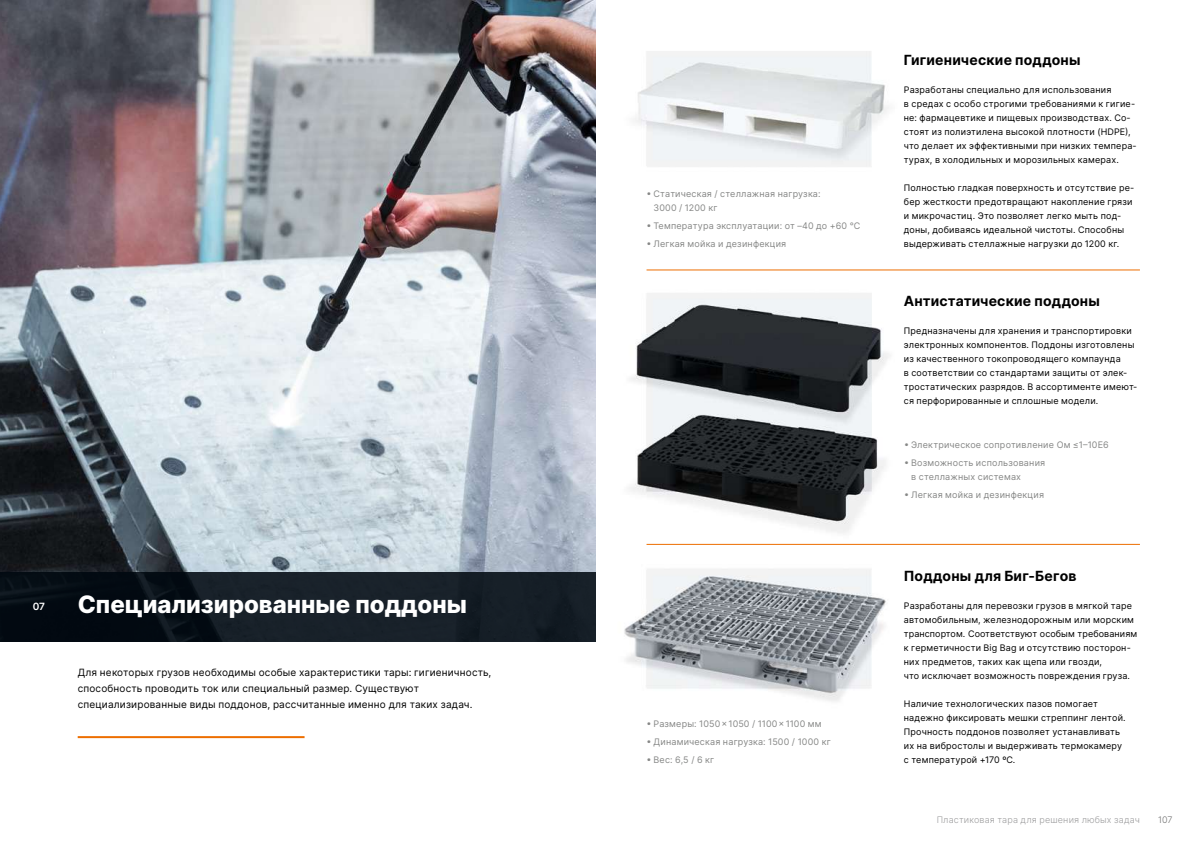
<style>
.page{position:relative;width:1191px;height:842px;background:#fff}
.page>*{position:absolute;margin:0;border:0;box-sizing:border-box;transform-origin:0 0}
.t1{font:800 24px "Inter";color:#fff}
.t2{font:700 14px "Inter";letter-spacing:.015em;color:#000}
.t3{font:10px/16px "Inter";letter-spacing:.02em;color:#000}
.t4{font:600 10px "Inter";color:#fff}
.t5{font:9px/14px "Inter";letter-spacing:.02em;color:#000}
.t6{font:9px/14px "Inter";letter-spacing:.02em;color:#868786}
.t7{font:300 9px "Inter";letter-spacing:.02em;color:#9c9c9d}
.t8{font:300 9px "Inter";color:#6e6e6e}
</style>
<div class="page">
<img style="left:595px;top:0;width:545px;height:701px">
<hr style="left:646px;top:270px;width:494px;height:1px;background:#ed6e00">
<hr style="left:646px;top:544px;width:494px;height:1px;background:#ed6e00">
<hr style="left:78px;top:736px;width:226px;height:2px;background:#ed6e00">
<img style="left:0;top:0;width:595px;height:573px">
<img style="left:0;top:573px;width:595px;height:68px">
<p class="t4" style="left:33px;top:599px;width:14px">07</p>
<h1 class="t1" style="left:78px;top:586px;width:391px">Специализированные поддоны</h1>
<p class="t3" style="left:78px;top:664px;width:415px">Для некоторых грузов необходимы особые характеристики тары: гигиеничность, способность проводить ток или специальный размер. Существуют специализированные виды поддонов, рассчитанные именно для таких задач.</p>
<p class="t6" style="left:653px;top:186px;width:168px;text-indent:-7px">• Статическая / стеллажная нагрузка:<br>3000 / 1200 кг</p>
<p class="t6" style="left:646px;top:218px;width:215px">• Температура эксплуатации: от –40 до +60 °С</p>
<p class="t6" style="left:646px;top:236px;width:141px">• Легкая мойка и дезинфекция</p>
<p class="t6" style="left:646px;top:716px;width:176px">• Размеры: 1050×1050 / 1100×1100 мм</p>
<p class="t6" style="left:646px;top:734px;width:186px">• Динамическая нагрузка: 1500 / 1000 кг</p>
<p class="t6" style="left:646px;top:752px;width:69px">• Вес: 6,5 / 6 кг</p>
<h2 class="t2" style="left:904px;top:49px;width:178px">Гигиенические поддоны</h2>
<p class="t5" style="left:904px;top:82px;width:234px">Разработаны специально для использования<br>в средах с особо строгими требованиями к гигие&shy;не: фармацевтике и пищевых производствах. Со&shy;стоят из полиэтилена высокой плотности (HDPE), что делает их эффективными при низких темпера&shy;турах, в холодильных и морозильных камерах.</p>
<p class="t5" style="left:904px;top:180px;width:232px">Полностью гладкая поверхность и отсутствие ре&shy;бер жесткости предотвращают накопление грязи и микрочастиц. Это позволяет легко мыть под&shy;доны, добиваясь идеальной чистоты. Способны выдерживать стеллажные нагрузки до 1200 кг.</p>
<h2 class="t2" style="left:904px;top:291px;width:198px">Антистатические поддоны</h2>
<p class="t5" style="left:904px;top:324px;width:235px">Предназначены для хранения и транспортировки электронных компонентов. Поддоны изготовлены из качественного токопроводящего компаунда<br>в соответствии со стандартами защиты от элек&shy;тростатических разрядов. В ассортименте имеют&shy;ся перфорированные и сплошные модели.</p>
<p class="t6" style="left:904px;top:438px;width:206px">• Электрическое сопротивление Ом ≤1–10Е6</p>
<p class="t6" style="left:911px;top:456px;width:135px;text-indent:-7px">• Возможность использования в стеллажных системах</p>
<p class="t6" style="left:904px;top:488px;width:141px">• Легкая мойка и дезинфекция</p>
<h2 class="t2" style="left:904px;top:565px;width:174px">Поддоны для Биг-Бегов</h2>
<p class="t5" style="left:904px;top:598px;width:235px">Разработаны для перевозки грузов в мягкой таре автомобильным, железнодорожным или морским транспортом. Соответствуют особым требованиям к герметичности Big Bag и отсутствию посторон&shy;них предметов, таких как щепа или гвозди,<br>что исключает возможность повреждения груза.</p>
<p class="t5" style="left:904px;top:696px;width:223px">Наличие технологических пазов помогает надежно фиксировать мешки стреппинг лентой.<br>Прочность поддонов позволяет устанавливать их на вибростолы и выдерживать термокамеру с температурой +170 ºС.</p>
<p class="t7" style="left:936px;top:813px;width:205px">Пластиковая тара для решения любых задач</p>
<p class="t8" style="left:1158px;top:813px;width:16px">107</p>
</div>
